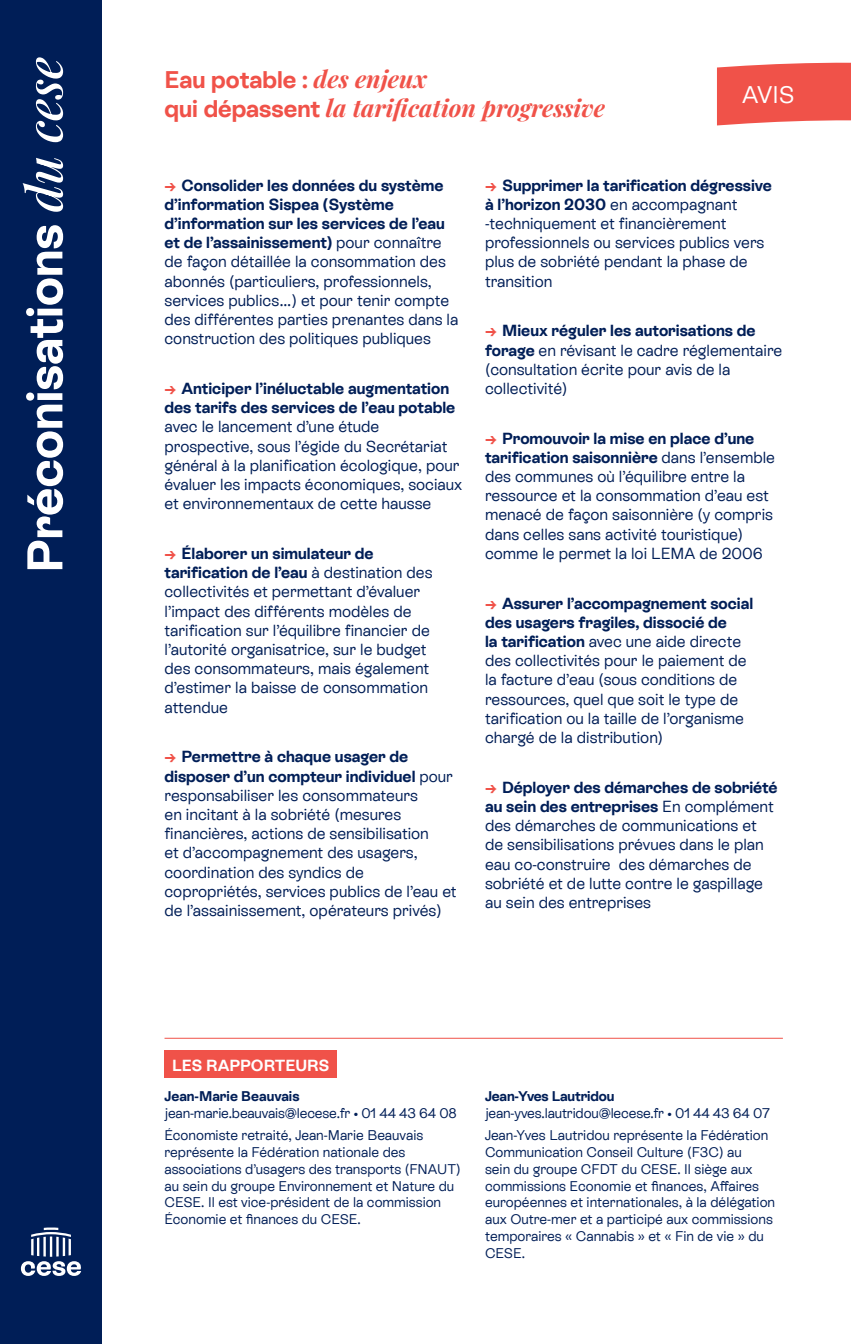
<style>
.page{position:relative;width:851px;height:1344px;background:#fff}
.page>*{position:absolute;margin:0;border:0;box-sizing:border-box;transform-origin:0 0}
.t1{font:700 50px "ES Rebond Grotesque";color:#fff}
.Titre{font:italic 700 24px/28.8px "Playfair Display";color:#f05249}
.t2{font:24px "ES Rebond Grotesque";color:#fff}
.Texte_courant_VERSO{font:16px/19.2px "ES Rebond Grotesque";color:#001e57}
.t3{font:700 16px/19.2px "ES Rebond Grotesque";color:#001e57}
.t4{font:700 16px "ES Rebond Grotesque";color:#fff}
.Texte_courant_rapporteurs{font:14px/16.8px "ES Rebond Grotesque";color:#001e57}
.s1{font-family:"Playfair Display";font-weight:500;font-style:italic}
.s2{font-family:"ES Rebond Grotesque";font-style:normal}
.s3{font-weight:700;color:#f05249}
.s4{font-weight:700}
.s5{color:#f05249}
</style>
<div class="page">
<div style="left:0;top:0;width:102px;height:1344px;background:#001e57"></div>
<svg style="left:21px;top:1227px;width:61px;height:49px"></svg>
<svg style="left:717px;top:62px;width:133px;height:64px;background:#f1625a"></svg>
<hr style="left:164px;top:1037px;width:618px;height:1px;background:#f05249">
<div style="left:164px;top:1050px;width:173px;height:27px;background:#f05249"></div>
<h1 class="t1" style="left:11px;top:573px;width:517px;rotate:-90deg">Préconisations <span class="s1">du cese</span></h1>
<p class="Titre" style="left:164px;top:63px;width:442px"><span class="s2">Eau potable :</span> des enjeux<br><span class="s2">qui dépassent</span> la tarification progressive</p>
<h2 class="t2" style="left:742px;top:79px;width:54px">AVIS</h2>
<p class="Texte_courant_VERSO" style="left:164px;top:175px;width:295px"><span class="s3">→</span> <span class="s4">Consolider les données du système d’information Sispea (Système d’information sur les services de l’eau et de l’assainissement)</span> pour connaître de façon détaillée la consommation des abonnés (particuliers, professionnels, services publics…) et pour tenir compte des différentes parties prenantes dans la construction des politiques publiques</p>
<p class="t3" style="left:164px;top:378px;width:292px"><span class="s5">→</span> Anticiper l’inéluctable augmentation des tarifs des services de l’eau potable</p>
<p class="Texte_courant_VERSO" style="left:164px;top:416px;width:299px">avec le lancement d’une étude prospective, sous l’égide du Secrétariat général à la planification écologique, pour évaluer les impacts économiques, sociaux et environnementaux de cette hausse</p>
<p class="Texte_courant_VERSO" style="left:164px;top:543px;width:269px"><span class="s3">→</span> <span class="s4">Élaborer un simulateur de tarification de l’eau</span> à destination des collectivités et permettant d’évaluer l’impact des différents modèles de tarification sur l’équilibre financier de l’autorité organisatrice, sur le budget des consommateurs, mais également d’estimer la baisse de consommation attendue</p>
<p class="Texte_courant_VERSO" style="left:164px;top:746px;width:293px"><span class="s3">→</span> <span class="s4">Permettre à chaque usager de disposer d’un compteur individuel</span> pour responsabiliser les consommateurs<br>en incitant à la sobriété (mesures financières, actions de sensibilisation<br>et d’accompagnement des usagers, coordination des syndics de copropriétés, services publics de l’eau et de l’assainissement, opérateurs privés)</p>
<p class="Texte_courant_VERSO" style="left:485px;top:175px;width:288px"><span class="s3">→</span> <span class="s4">Supprimer la tarification dégressive à l’horizon 2030</span> en accompagnant -techniquement et financièrement professionnels ou services publics vers plus de sobriété pendant la phase de transition</p>
<p class="Texte_courant_VERSO" style="left:485px;top:320px;width:299px"><span class="s3">→</span> <span class="s4">Mieux réguler les autorisations de forage</span> en révisant le cadre réglementaire (consultation écrite pour avis de la collectivité)</p>
<p class="Texte_courant_VERSO" style="left:485px;top:428px;width:291px"><span class="s3">→</span> <span class="s4">Promouvoir la mise en place d’une tarification saisonnière</span> dans l’ensemble des communes où l’équilibre entre la ressource et la consommation d’eau est menacé de façon saisonnière (y compris dans celles sans activité touristique) comme le permet la loi LEMA de 2006</p>
<p class="Texte_courant_VERSO" style="left:485px;top:593px;width:270px"><span class="s3">→</span> <span class="s4">Assurer l’accompagnement social des usagers fragiles, dissocié de<br>la tarification</span> avec une aide directe des collectivités pour le paiement de la facture d’eau (sous conditions de ressources, quel que soit le type de tarification ou la taille de l’organisme chargé de la distribution)</p>
<p class="Texte_courant_VERSO" style="left:485px;top:777px;width:294px"><span class="s3">→</span> <span class="s4">Déployer des démarches de sobriété au sein des entreprises</span> En complément des démarches de communications et de sensibilisations prévues dans le plan eau co-construire des démarches de sobriété et de lutte contre le gaspillage au sein des entreprises</p>
<p class="t4" style="left:172px;top:1054px;width:159px">LES RAPPORTEURS</p>
<p class="Texte_courant_rapporteurs" style="left:164px;top:1087px;width:294px"><span class="s4">Jean-Marie Beauvais </span>jean-marie.beauvais@lecese.fr • 01 44 43 64 08</p>
<p class="Texte_courant_rapporteurs" style="left:164px;top:1126px;width:298px">Économiste retraité, Jean-Marie Beauvais représente la Fédération nationale des associations d’usagers des transports (FNAUT) au sein du groupe Environnement et Nature du CESE. Il est vice-président de la commission Économie et finances du CESE.</p>
<p class="Texte_courant_rapporteurs" style="left:485px;top:1087px;width:286px"><span class="s4">Jean-Yves Lautridou </span>jean-yves.lautridou@lecese.fr • 01 44 43 64 07</p>
<p class="Texte_courant_rapporteurs" style="left:485px;top:1126px;width:291px">Jean-Yves Lautridou représente la Fédération Communication Conseil Culture (F3C) au<br>sein du groupe CFDT du CESE. Il siège aux commissions Economie et finances, Affaires européennes et internationales, à la délégation aux Outre-mer et a participé aux commissions temporaires « Cannabis » et « Fin de vie » du CESE.</p>
</div>
